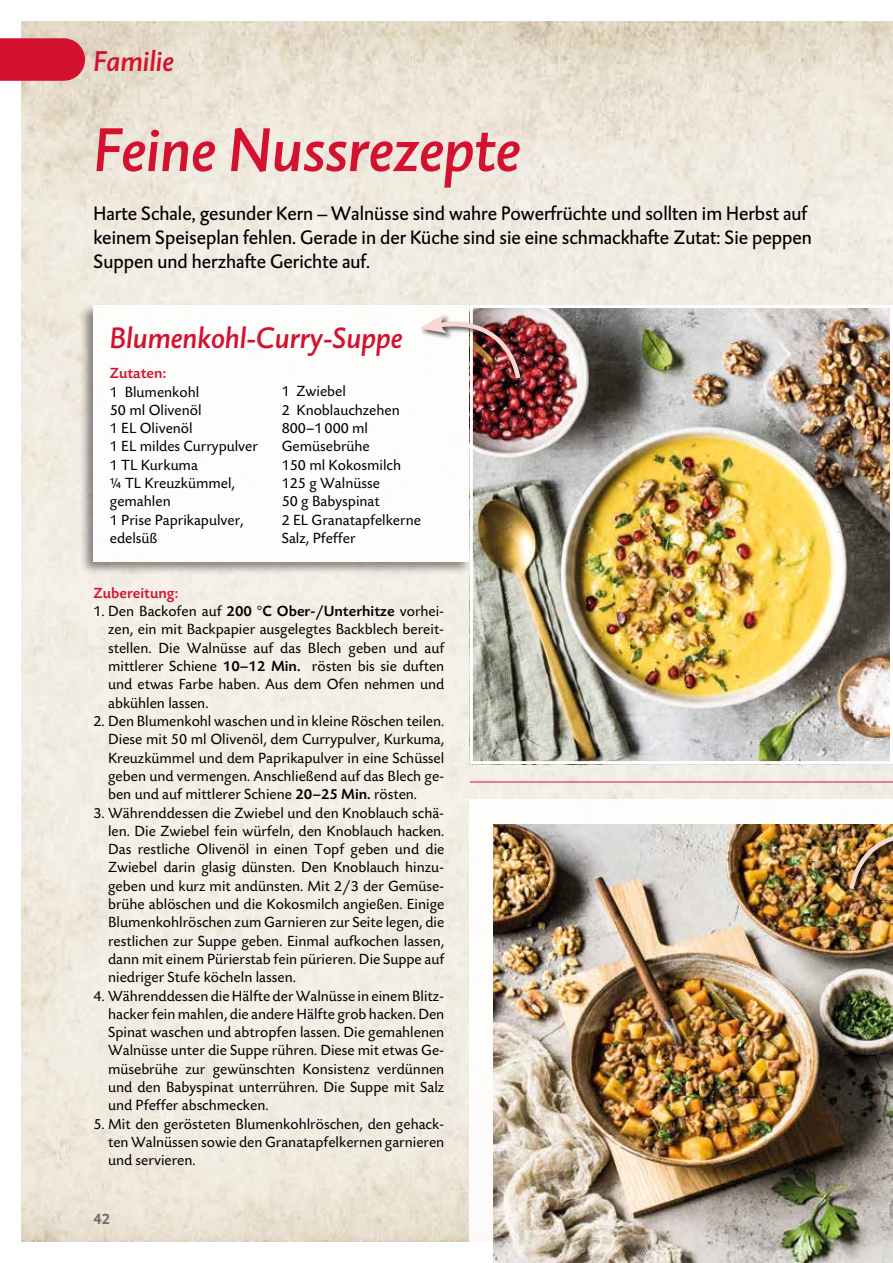
<style>
.page{position:relative;width:893px;height:1263px;background:#fff}
.page>*{position:absolute;margin:0;border:0;box-sizing:border-box;transform-origin:0 0}
.t1{font:italic 63px "DTL Caspari T Medium";color:#d51130}
.t2{font:italic 30px "DTL Caspari T Medium";color:#d51130}
.t3{font:italic 29.25px "DTL Caspari T Medium";color:#d51130}
.t4{font:19.95px/24px "DTL Caspari T";color:#000}
.t5{font:15.45px/18.3px "Today SB";color:#000;text-align:justify}
.t6{font:500 15.45px "Today SB";color:#d51130}
.t7{font:700 15px "DTL Caspari T";color:#706f6f}
.s1{font-weight:500}
</style>
<div class="page">
<img style="left:21px;top:21px;width:872px;height:1221px">
<div style="left:469px;top:799px;width:424px;height:464px;background:#fff"></div>
<div style="left:79px;top:303px;width:393px;height:272px;background:#000;opacity:.5"></div>
<div style="left:94px;top:305px;width:376px;height:256px;background:#fff"></div>
<img style="left:474px;top:309px;width:415px;height:451px">
<div style="left:470px;top:305px;width:423px;height:459px;border:3px solid #fff"></div>
<img style="left:494px;top:824px;width:399px;height:439px">
<div style="left:848px;top:824px;width:45px;height:72px;background:#000;opacity:.75"></div>
<img style="left:847px;top:824px;width:46px;height:69px">
<div style="left:419px;top:313px;width:108px;height:73px;background:#000;opacity:.75"></div>
<img style="left:419px;top:313px;width:104px;height:69px">
<hr style="left:470px;top:781px;width:423px;height:1px;background:#d51130">
<svg style="left:0;top:38px;width:85px;height:43px"></svg>
<h3 class="t3" style="left:94px;top:43px;width:82px">Familie</h3>
<h1 class="t1" style="left:94px;top:111px;width:428px">Feine Nussrezepte</h1>
<p class="t4" style="left:94px;top:202px;width:720px">Harte Schale, gesunder Kern – Walnüsse sind wahre Powerfrüchte und sollten im Herbst auf keinem Speiseplan fehlen. Gerade in der Küche sind sie eine schmackhafte Zutat: Sie peppen<br>Suppen und herzhafte Gerichte auf.</p>
<h2 class="t2" style="left:110px;top:319px;width:294px">Blumenkohl-Curry-Suppe</h2>
<p class="t6" style="left:110px;top:365px;width:58px">Zutaten:</p>
<p class="t5" style="left:110px;top:383px;width:150px;text-align:left">1 Blumenkohl<br>50 ml Olivenöl<br>1 EL Olivenöl<br>1 EL mildes Currypulver<br>1 TL Kurkuma<br>¼ TL Kreuzkümmel, gemahlen<br>1 Prise Paprikapulver, edelsüß</p>
<p class="t5" style="left:282px;top:383px;width:141px;text-align:left">1 Zwiebel<br>2 Knoblauchzehen<br>800–1000 ml<br>Gemüsebrühe<br>150 ml Kokosmilch<br>125 g Walnüsse<br>50 g Babyspinat<br>2 EL Granatapfelkerne<br>Salz, Pfeffer</p>
<p class="t6" style="left:94px;top:585px;width:86px">Zubereitung:</p>
<p class="t5" style="left:108px;top:603px;width:338px;text-indent:-15px">1. Den Backofen auf <span class="s1">200 °C Ober-/Unterhitze</span> vorhei&shy;zen, ein mit Backpapier ausgelegtes Backblech bereit&shy;stellen. Die Walnüsse auf das Blech geben und auf mittlerer Schiene <span class="s1">10–12 Min.</span> rösten bis sie duften und etwas Farbe haben. Aus dem Ofen nehmen und abkühlen lassen.</p>
<p class="t5" style="left:108px;top:712px;width:338px;text-indent:-15px">2. Den Blumenkohl waschen und in kleine Röschen teilen.<br>Diese mit 50 ml Olivenöl, dem Currypulver, Kurkuma, Kreuzkümmel und dem Paprikapulver in eine Schüssel geben und vermengen. Anschließend auf das Blech ge&shy;ben und auf mittlerer Schiene <span class="s1">20–25 Min.</span> rösten.</p>
<p class="t5" style="left:108px;top:804px;width:338px;text-indent:-15px">3. Währenddessen die Zwiebel und den Knoblauch schä&shy;len. Die Zwiebel fein würfeln, den Knoblauch hacken.<br>Das restliche Olivenöl in einen Topf geben und die Zwiebel darin glasig dünsten. Den Knoblauch hinzu&shy;geben und kurz mit andünsten. Mit 2/3 der Gemüse&shy;brühe ablöschen und die Kokosmilch angießen. Einige Blumenkohlröschen zum Garnieren zur Seite legen, die restlichen zur Suppe geben. Einmal aufkochen lassen, dann mit einem Pürierstab fein pürieren. Die Suppe auf niedriger Stufe köcheln lassen.</p>
<p class="t5" style="left:108px;top:987px;width:338px;text-indent:-15px">4. Währenddessen die Hälfte der Walnüsse in einem Blitz&shy;hacker fein mahlen, die andere Hälfte grob hacken. Den Spinat waschen und abtropfen lassen. Die gemahlenen Walnüsse unter die Suppe rühren. Diese mit etwas Ge&shy;müsebrühe zur gewünschten Konsistenz verdünnen und den Babyspinat unterrühren. Die Suppe mit Salz und Pfeffer abschmecken.</p>
<p class="t5" style="left:108px;top:1115px;width:338px;text-indent:-15px">5. Mit den gerösteten Blumenkohlröschen, den gehack&shy;ten Walnüssen sowie den Granatapfelkernen garnieren und servieren.</p>
<p class="t7" style="left:94px;top:1208px;width:18px">42</p>
</div>
